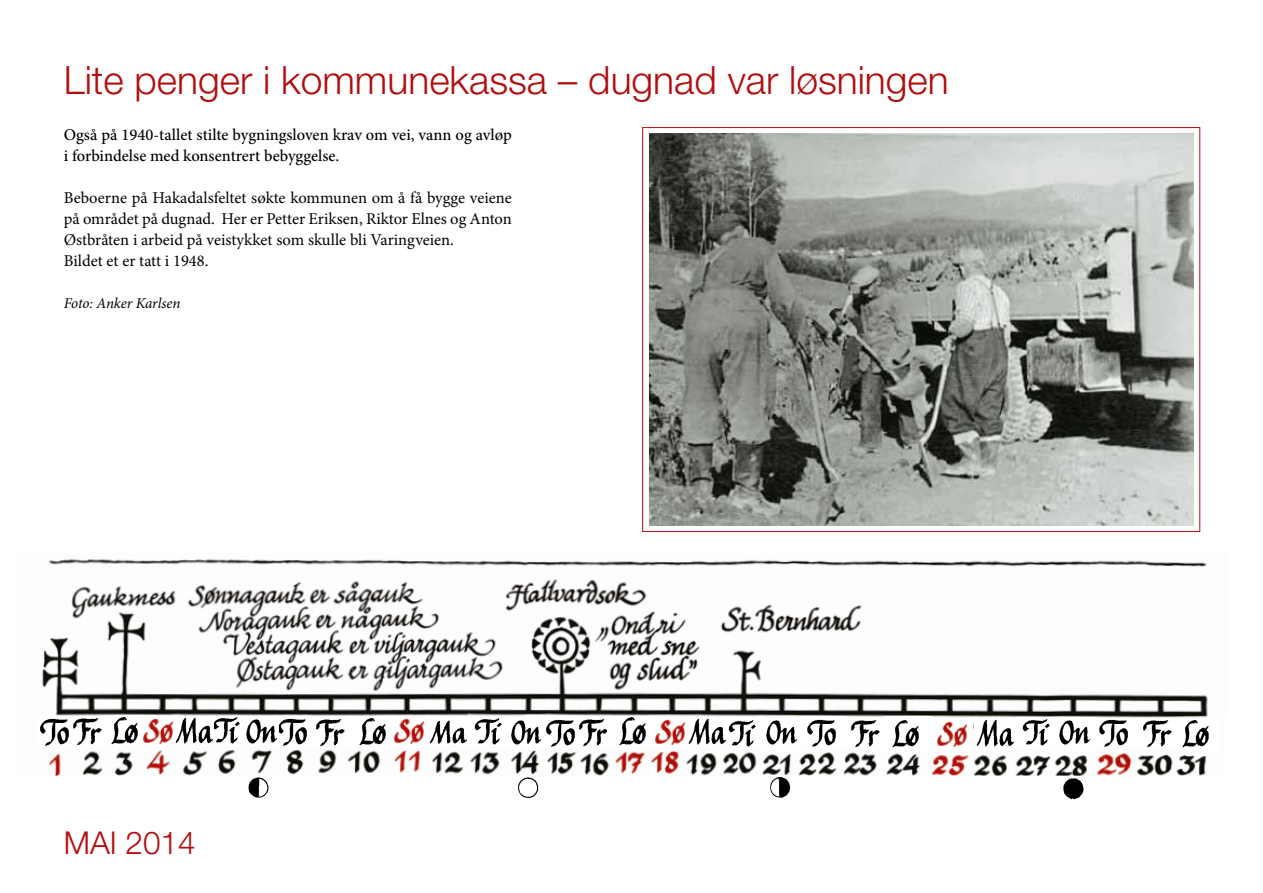
<style>
.page{position:relative;width:1263px;height:893px;background:#fff}
.page>*{position:absolute;margin:0;border:0;box-sizing:border-box;transform-origin:0 0}
.t1{font:300 39px "Helvetica Neue LT";color:#b20e10}
.t2{font:300 31.5px "Helvetica Neue LT";color:#b20e10}
.t3{font:16.5px/21px "Minion Pro";color:#000}
.t4{font:500 16.5px/21px "Minion Pro";color:#000}
.t5{font:italic 15px "Minion Pro";letter-spacing:-.01em;color:#000}
</style>
<div class="page">
<img style="left:42px;top:559px;width:1166px;height:217px">
<img style="left:649px;top:134px;width:544px;height:391px">
<img style="left:359px;top:716px;width:40px;height:2px">
<img style="left:40px;top:716px;width:32px;height:31px">
<svg style="left:72px;top:716px;width:38px;height:31px"></svg>
<div style="left:108px;top:716px;width:37px;height:29px;background:#fff"></div>
<img style="left:111px;top:717px;width:27px;height:28px">
<div style="left:142px;top:716px;width:35px;height:29px;background:#fff"></div>
<img style="left:143px;top:718px;width:31px;height:26px">
<div style="left:271px;top:716px;width:41px;height:31px;background:#fff"></div>
<img style="left:279px;top:718px;width:28px;height:28px">
<div style="left:312px;top:717px;width:43px;height:31px;background:#fff"></div>
<img style="left:316px;top:719px;width:29px;height:27px">
<div style="left:353px;top:717px;width:40px;height:29px;background:#fff"></div>
<img style="left:359px;top:718px;width:27px;height:28px">
<div style="left:387px;top:718px;width:42px;height:29px;background:#fff"></div>
<img style="left:394px;top:718px;width:31px;height:26px">
<div style="left:429px;top:717px;width:45px;height:29px;background:#fff"></div>
<img style="left:429px;top:720px;width:39px;height:24px">
<div style="left:243px;top:716px;width:36px;height:29px;background:#fff"></div>
<img style="left:246px;top:719px;width:32px;height:25px">
<div style="left:469px;top:717px;width:37px;height:29px;background:#fff"></div>
<img style="left:474px;top:718px;width:28px;height:27px">
<div style="left:543px;top:716px;width:38px;height:32px;background:#fff"></div>
<img style="left:546px;top:719px;width:29px;height:28px">
<div style="left:804px;top:716px;width:42px;height:32px;background:#fff"></div>
<img style="left:807px;top:719px;width:29px;height:28px">
<div style="left:1096px;top:719px;width:42px;height:29px;background:#fff"></div>
<img style="left:1099px;top:719px;width:29px;height:28px">
<div style="left:575px;top:717px;width:41px;height:31px;background:#fff"></div>
<img style="left:579px;top:719px;width:28px;height:27px">
<div style="left:608px;top:717px;width:51px;height:29px;background:#fff"></div>
<img style="left:619px;top:717px;width:27px;height:29px">
<div style="left:651px;top:718px;width:39px;height:28px;background:#fff"></div>
<img style="left:655px;top:719px;width:31px;height:26px">
<div style="left:845px;top:719px;width:39px;height:29px;background:#fff"></div>
<img style="left:851px;top:720px;width:29px;height:27px">
<div style="left:1137px;top:719px;width:49px;height:29px;background:#fff"></div>
<img style="left:1143px;top:720px;width:29px;height:27px">
<div style="left:884px;top:716px;width:47px;height:34px;background:#fff"></div>
<img style="left:892px;top:720px;width:27px;height:28px">
<div style="left:1179px;top:719px;width:42px;height:31px;background:#fff"></div>
<img style="left:1182px;top:720px;width:27px;height:28px">
<div style="left:929px;top:718px;width:41px;height:34px;background:#fff"></div>
<img style="left:937px;top:721px;width:31px;height:26px">
<div style="left:506px;top:717px;width:37px;height:29px;background:#fff"></div>
<img style="left:511px;top:720px;width:31px;height:25px">
<div style="left:759px;top:716px;width:45px;height:33px;background:#fff"></div>
<img style="left:766px;top:720px;width:32px;height:25px">
<div style="left:1052px;top:716px;width:45px;height:33px;background:#fff"></div>
<img style="left:1059px;top:720px;width:32px;height:25px">
<div style="left:213px;top:716px;width:30px;height:29px;background:#fff"></div>
<img style="left:214px;top:717px;width:26px;height:27px">
<div style="left:687px;top:717px;width:47px;height:30px;background:#fff"></div>
<img style="left:688px;top:718px;width:39px;height:30px">
<div style="left:975px;top:718px;width:41px;height:32px;background:#fff"></div>
<img style="left:976px;top:719px;width:39px;height:28px">
<svg style="left:727px;top:717px;width:32px;height:31px"></svg>
<div style="left:1016px;top:717px;width:42px;height:32px;background:#fff"></div>
<img style="left:1022px;top:719px;width:28px;height:27px">
<svg style="left:175px;top:716px;width:39px;height:29px"></svg>
<img style="left:770px;top:777px;width:21px;height:21px">
<img style="left:1063px;top:778px;width:21px;height:21px">
<img style="left:248px;top:777px;width:21px;height:21px">
<img style="left:518px;top:777px;width:21px;height:21px">
<div style="left:395px;top:773px;width:34px;height:21px;background:#fff"></div>
<h1 class="t1" style="left:64px;top:57px;width:886px">Lite penger i kommunekassa – dugnad var løsningen</h1>
<p class="t4" style="left:64px;top:124px;width:450px">Også på 1940-tallet stilte bygningsloven krav om vei, vann og avløp i forbindelse med konsentrert bebyggelse.</p>
<p class="t3" style="left:64px;top:187px;width:450px">Beboerne på Hakadalsfeltet søkte kommunen om å få bygge veiene på området på dugnad. Her er Petter Eriksen, Riktor Elnes og Anton Østbråten i arbeid på veistykket som skulle bli Varingveien.<br>Bildet et er tatt i 1948.</p>
<p class="t5" style="left:64px;top:293px;width:118px">Foto: Anker Karlsen</p>
<h2 class="t2" style="left:64px;top:823px;width:133px">MAI 2014</h2>
</div>
